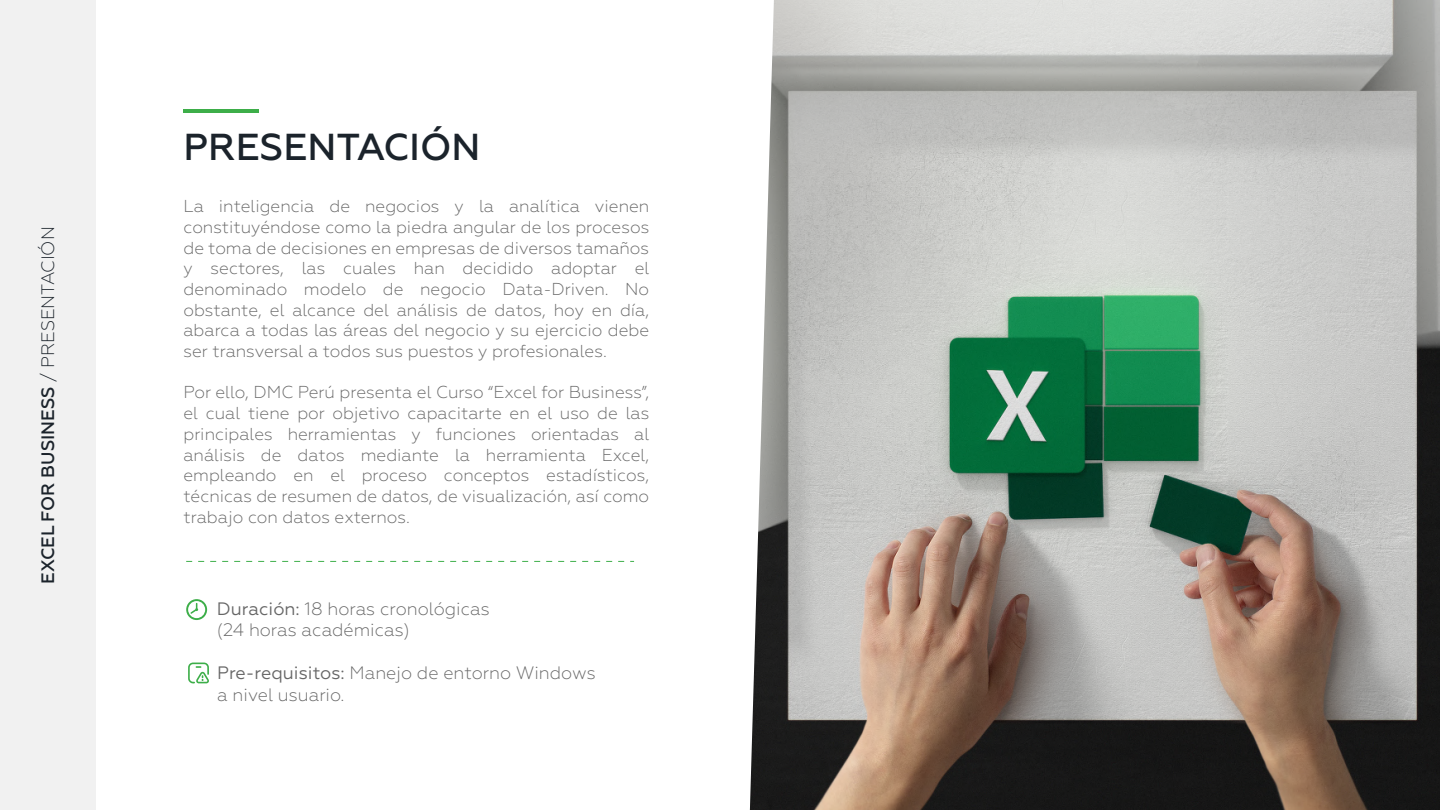
<style>
.page{position:relative;width:1440px;height:810px;background:#fff}
.page>*{position:absolute;margin:0;border:0;box-sizing:border-box;transform-origin:0 0}
.t1{font:500 37.5px "Geometria";color:#1b232b}
.t2{font:300 18px/21.6px "Geometria";color:#666}
.t3{font:500 18px "Geometria";color:#1b232b}
.t4{font:300 17.25px/20.7px "Geometria";color:#666;text-align:justify}
.s1{font-weight:300}
.s2{font-weight:400}
</style>
<div class="page">
<div style="left:0;top:0;width:95px;height:810px;background:#f1f1f1"></div>
<img style="left:750px;top:0;width:690px;height:810px">
<hr style="left:183px;top:110px;width:75px;height:2px;background:#bfbfbf">
<svg style="left:186px;top:599px;width:21px;height:21px"></svg>
<svg style="left:188px;top:663px;width:21px;height:21px"></svg>
<svg style="left:186px;top:561px;width:448px;height:1px"></svg>
<p class="t3" style="left:37px;top:584px;width:359px;rotate:-90deg">EXCEL FOR BUSINESS <span class="s1">/ PRESENTACIÓN</span></p>
<h1 class="t1" style="left:183px;top:125px;width:299px">PRESENTACIÓN</h1>
<p class="t4" style="left:183px;top:196px;width:467px">La inteligencia de negocios y la analítica vienen constituyéndose como la piedra angular de los procesos de toma de decisiones en empresas de diversos tamaños y sectores, las cuales han decidido adoptar el denominado modelo de negocio Data-Driven. No obstante, el alcance del análisis de datos, hoy en día, abarca a todas las áreas del negocio y su ejercicio debe ser transversal a todos sus puestos y profesionales.</p>
<p class="t4" style="left:183px;top:382px;width:467px">Por ello, DMC Perú presenta el Curso “Excel for Business”, el cual tiene por objetivo capacitarte en el uso de las principales herramientas y funciones orientadas al análisis de datos mediante la herramienta Excel, empleando en el proceso conceptos estadísticos, técnicas de resumen de datos, de visualización, así como trabajo con datos externos.</p>
<p class="t2" style="left:217px;top:598px;width:275px"><span class="s2">Duración:</span> 18 horas cronológicas (24 horas académicas)</p>
<p class="t2" style="left:217px;top:662px;width:380px"><span class="s2">Pre-requisitos:</span> Manejo de entorno Windo ws a nivel usuario.</p>
</div>
